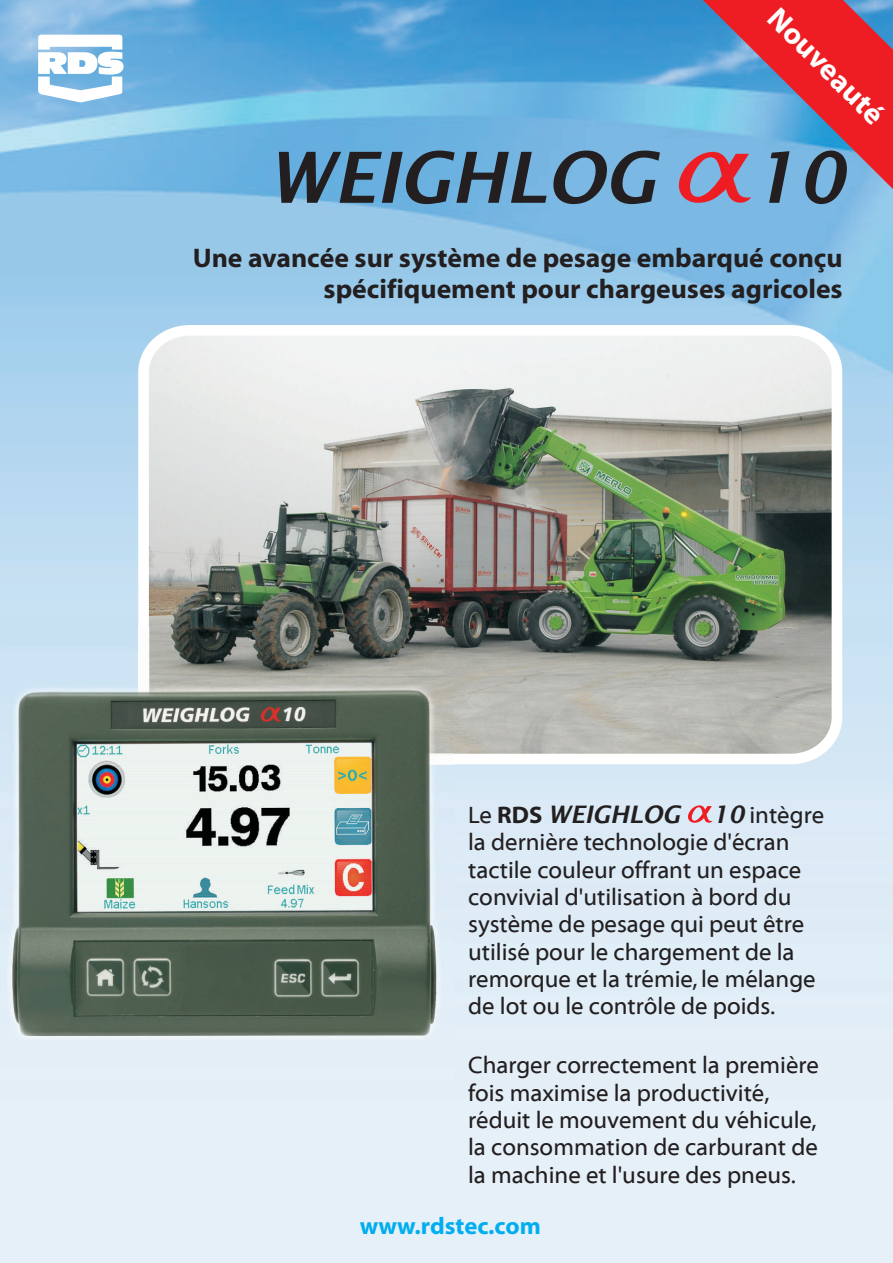
<style>
.page{position:relative;width:893px;height:1263px;background:#fff}
.page>*{position:absolute;margin:0;border:0;box-sizing:border-box;transform-origin:0 0}
.t1{font:italic 70.5px "Lucida Sans";color:#231f20}
.t2{font:700 30px "Myriad Web Pro";color:#fff}
.t3{font:700 27px/30.8px "Myriad Web Pro";color:#231f20;text-align:right}
.t4{font:24px/27.3px "Myriad Web Pro";color:#231f20}
.t5{font:700 24px "Myriad Web Pro";color:#00aeef}
.t6{font:italic 24px "Lucida Sans";color:#231f20}
.s1{font-family:"Lucida Sans";font-style:italic}
.s2{font-family:"Myriad Web Pro";font-style:normal}
.s3{font-family:"Myriad Web Pro";font-weight:700;font-style:normal}
</style>
<div class="page">
<img style="left:0;top:0;width:893px;height:1263px">
<svg style="left:38px;top:35px;width:86px;height:67px"></svg>
<img style="left:133px;top:320px;width:715px;height:450px">
<svg style="left:688px;top:805px;width:25px;height:18px"></svg>
<svg style="left:678px;top:0;width:215px;height:208px;background:#a07491"></svg>
<img style="left:2px;top:627px;width:451px;height:475px">
<p class="t2" style="left:782px;top:3px;width:152px;rotate:45deg">Nouveauté</p>
<h1 class="t1" style="left:267px;top:148px;width:390px">WEIGHLOG</h1>
<h1 class="t1" style="left:751px;top:148px;width:95px">10</h1>
<p class="t3" style="left:193px;top:245px;width:651px">Une avancée sur système de pesage embarqué conçu spécifiquement pour chargeuses agricoles</p>
<p class="t4" style="left:468px;top:802px;width:358px;text-indent:244px"><span class="s1">10</span> intègre la dernière technologie d'écran tactile couleur offrant un espace convivial d'utilisation à bord du système de pesage qui peut être utilisé pour le chargement de la remorque et la trémie, le mélange de lot ou le contrôle de poids.</p>
<p class="t4" style="left:468px;top:1052px;width:352px">Charger correctement la première fois maximise la productivité, réduit le mouvement du véhicule, la consommation de carburant de la machine et l'usure des pneus.</p>
<p class="t6" style="left:468px;top:804px;width:213px"><span class="s2">Le</span> <span class="s3">RDS</span> WEIGHLOG</p>
<p class="t5" style="left:360px;top:1216px;width:182px">www.rdstec.com</p>
</div>
